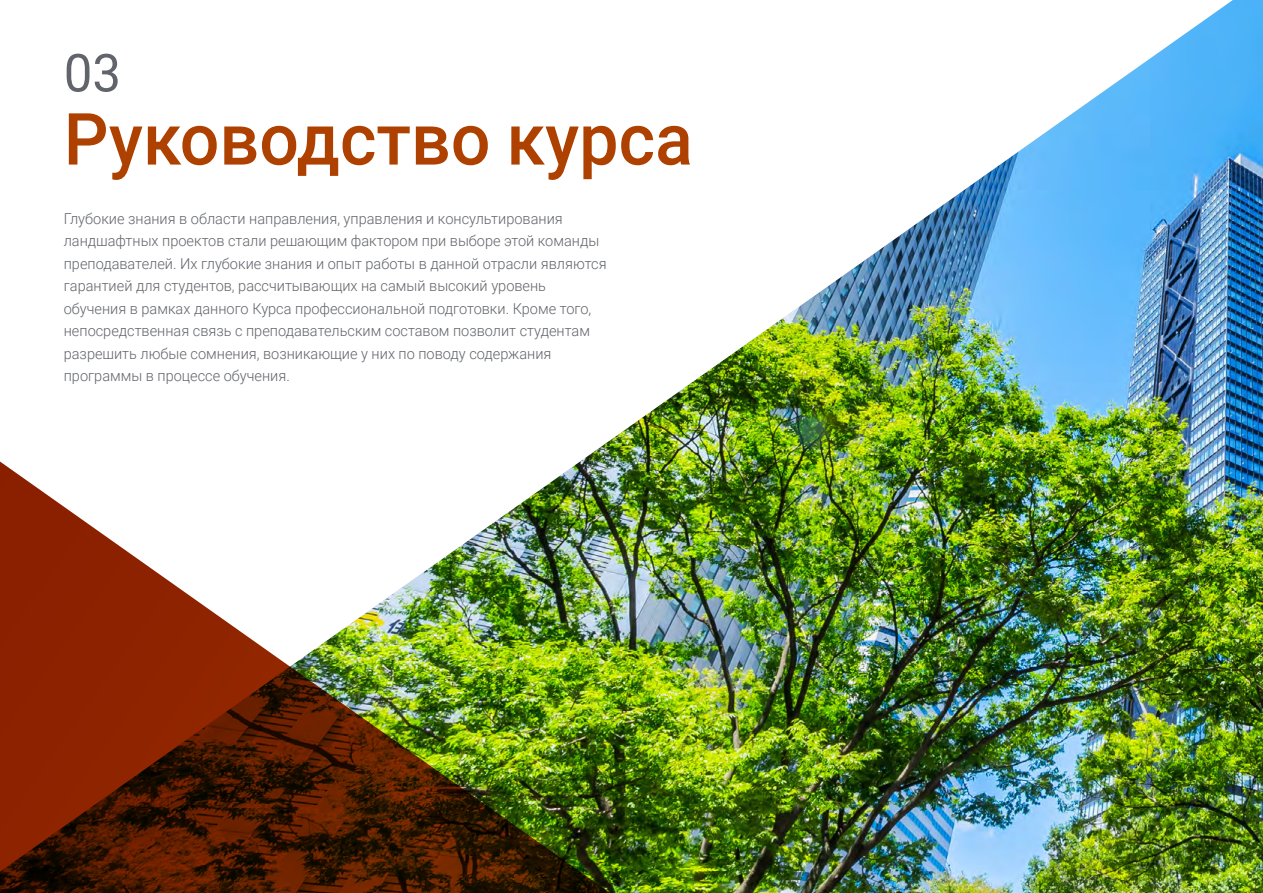
<style>
.page{position:relative;width:1263px;height:893px;background:#fff}
.page>*{position:absolute;margin:0;border:0;box-sizing:border-box;transform-origin:0 0}
.t1{font:500 72px "Roboto";color:#ae4000}
.t2{font:52.5px "Roboto";color:#61646a}
.t3{font:300 15px/22.5px "Roboto";color:#61646a}
</style>
<div class="page">
<img style="left:602px;top:0;width:661px;height:893px">
<img style="left:0;top:446px;width:640px;height:447px">
<h2 class="t2" style="left:64px;top:36px;width:59px">03</h2>
<h1 class="t1" style="left:64px;top:89px;width:630px">Руководство курса</h1>
<p class="t3" style="left:64px;top:207px;width:544px">Глубокие знания в области направления, управления и консультирования ландшафтных проектов стали решающим фактором при выборе этой команды преподавателей. Их глубокие знания и опыт работы в данной отрасли являются гарантией для студентов, рассчитывающих на самый высокий уровень обучения в рамках данного Курса профессиональной подготовки. Кроме того, непосредственная связь с преподавательским составом позволит студентам разрешить любые сомнения, возникающие у них по поводу содержания программы в процессе обучения.</p>
</div>
